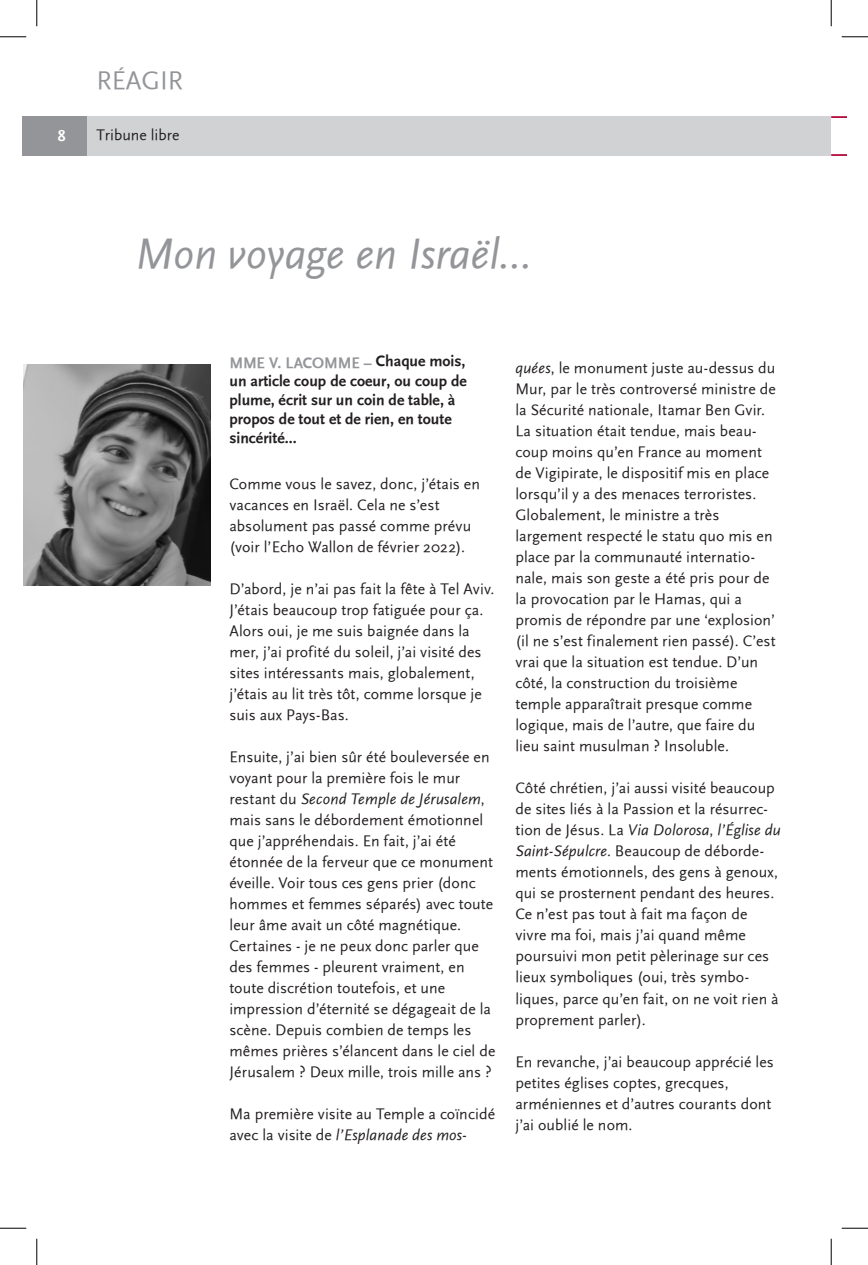
<style>
.page{position:relative;width:868px;height:1265px;background:#fff}
.page>*{position:absolute;margin:0;border:0;box-sizing:border-box;transform-origin:0 0}
.ARTICLE_Titre_1{font:italic 43.75px "Scala Sans";color:#939598}
.HAUT_DE_PAGE_Titre{font:26.25px "Scala Sans";color:#939598}
.ARTICLE_Texte{font:15.75px/21px "Scala Sans";letter-spacing:.005em;color:#231f20}
.HAUT_DE_PAGE_Numéro{font:700 15.75px/19.2px "Scala Sans";color:#231f20}
.HAUT_DE_PAGE_Sous-ti{font:15.75px "Scala Sans";color:#231f20}
.HAUT_DE_PAGE_Numéro-2{font:700 15.75px "Scala Sans";color:#fff}
.s1{color:#939598}
.s2{font-style:italic}
</style>
<div class="page">
<div style="left:37px;top:116px;width:793px;height:40px;background:#d1d2d4"></div>
<div style="left:22px;top:116px;width:64px;height:40px;background:#939598"></div>
<svg style="left:830px;top:116px;width:15px;height:2px"></svg>
<svg style="left:830px;top:154px;width:15px;height:2px"></svg>
<img style="left:23px;top:364px;width:187px;height:221px">
<svg style="left:0;top:36px;width:26px;height:1px"></svg>
<svg style="left:841px;top:36px;width:26px;height:1px"></svg>
<svg style="left:0;top:1227px;width:26px;height:1px"></svg>
<svg style="left:841px;top:1227px;width:26px;height:1px"></svg>
<svg style="left:36px;top:0;width:1px;height:26px"></svg>
<svg style="left:36px;top:1238px;width:1px;height:26px"></svg>
<svg style="left:830px;top:0;width:1px;height:26px"></svg>
<svg style="left:830px;top:1238px;width:1px;height:26px"></svg>
<p class="HAUT_DE_PAGE_Titre" style="left:96px;top:66px;width:88px">RÉAGIR</p>
<p class="HAUT_DE_PAGE_Numéro-2" style="left:58px;top:127px;width:9px">8</p>
<p class="HAUT_DE_PAGE_Sous-ti" style="left:96px;top:126px;width:85px">Tribune libre</p>
<p class="ARTICLE_Titre_1" style="left:135px;top:230px;width:399px">Mon voyage en Israël...</p>
<p class="HAUT_DE_PAGE_Numéro" style="left:229px;top:354px;width:239px;line-height:17.5px"><span class="s1">MME V. LACOMME –</span> Chaque mois, un article coup de coeur, ou coup de</p>
<p class="HAUT_DE_PAGE_Numéro" style="left:229px;top:390px;width:227px">plume, écrit sur un coin de table, à propos de tout et de rien, en toute sincérité...</p>
<p class="ARTICLE_Texte" style="left:229px;top:473px;width:252px">Comme vous le savez, donc, j’étais en vacances en Israël. Cela ne s’est absolument pas passé comme prévu (voir l’Echo Wallon de février 2022).</p>
<p class="ARTICLE_Texte" style="left:229px;top:578px;width:266px">D’abord, je n’ai pas fait la fête à Tel Aviv.<br>J’étais beaucoup trop fatiguée pour ça.<br>Alors oui, je me suis baignée dans la mer, j’ai profité du soleil, j’ai visité des sites intéressants mais, globalement, j’étais au lit très tôt, comme lorsque je suis aux Pays-Bas.</p>
<p class="ARTICLE_Texte" style="left:229px;top:746px;width:267px">Ensuite, j’ai bien sûr été bouleversée en voyant pour la première fois le mur restant du <span class="s2">Second Temple de Jérusalem</span>, mais sans le débordement émotionnel que j’appréhendais. En fait, j’ai été étonnée de la ferveur que ce monument éveille. Voir tous ces gens prier (donc hommes et femmes séparés) avec toute leur âme avait un côté magnétique.<br>Certaines - je ne peux donc parler que des femmes - pleurent vraiment, en toute discrétion toutefois, et une impression d’éternité se dégageait de la scène. Depuis combien de temps les mêmes prières s’élancent dans le ciel de Jérusalem ? Deux mille, trois mille ans ?</p>
<p class="ARTICLE_Texte" style="left:229px;top:1103px;width:267px">Ma première visite au Temple a coïncidé avec la visite de <span class="s2">l’Esplanade des mos-</span></p>
<p class="ARTICLE_Texte" style="left:515px;top:357px;width:262px"><span class="s2">quées</span>, le monument juste au-dessus du Mur, par le très controversé ministre de la Sécurité nationale, Itamar Ben Gvir.<br>La situation était tendue, mais beau&shy;coup moins qu’en France au moment de Vigipirate, le dispositif mis en place lorsqu’il y a des menaces terroristes.<br>Globalement, le ministre a très largement respecté le statu quo mis en place par la communauté internatio&shy;nale, mais son geste a été pris pour de la provocation par le Hamas, qui a promis de répondre par une ‘explosion’ (il ne s’est finalement rien passé). C’est vrai que la situation est tendue. D’un côté, la construction du troisième temple apparaîtrait presque comme logique, mais de l’autre, que faire du lieu saint musulman ? Insoluble.</p>
<p class="ARTICLE_Texte" style="left:515px;top:777px;width:267px">Côté chrétien, j’ai aussi visité beaucoup de sites liés à la Passion et la résurrec&shy;tion de Jésus. La <span class="s2">Via Dolorosa</span>, <span class="s2">l’Église du Saint-Sépulcre</span>. Beaucoup de déborde&shy;ments émotionnels, des gens à genoux, qui se prosternent pendant des heures.<br>Ce n’est pas tout à fait ma façon de vivre ma foi, mais j’ai quand même poursuivi mon petit pèlerinage sur ces lieux symboliques (oui, très symbo&shy;liques, parce qu’en fait, on ne voit rien à proprement parler).</p>
<p class="ARTICLE_Texte" style="left:515px;top:1050px;width:260px">En revanche, j’ai beaucoup apprécié les petites églises coptes, grecques, arméniennes et d’autres courants dont j’ai oublié le nom.</p>
</div>
